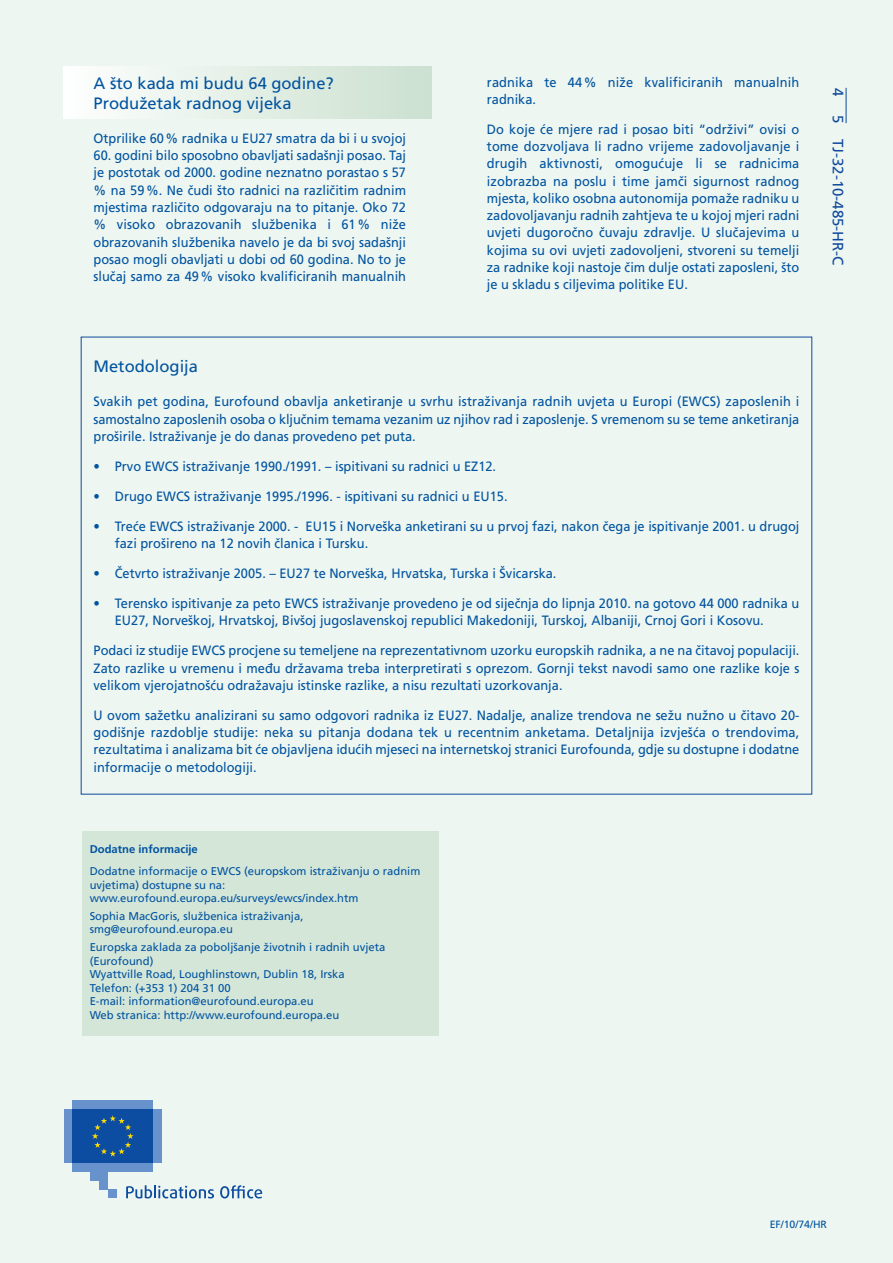
<style>
.page{position:relative;width:893px;height:1263px;background:#edf6f0}
.page>*{position:absolute;margin:0;border:0;box-sizing:border-box;transform-origin:0 0}
.t1{font:16.5px/19.8px "Frutiger LT Com";color:#0153a0}
.t2{font:15px "Frutiger LT Com";color:#0f499d}
.t3{font:13.5px/17.2px "Frutiger LT Com";color:#0153a0;text-align:justify;scale:.95 1}
.t4{font:11.25px/13.5px "Frutiger LT Com";color:#0153a0}
.t5{font:700 11.25px "Frutiger LT Com";color:#0153a0}
.t6{font:10.5px "Frutiger LT Com";color:#0153a0}
</style>
<div class="page">
<div style="left:73px;top:1100px;width:80px;height:9px;background:#6892cc"></div>
<div style="left:73px;top:1163px;width:80px;height:8px;background:#6892cc"></div>
<div style="left:153px;top:1109px;width:9px;height:54px;background:#6892cc"></div>
<div style="left:64px;top:1109px;width:9px;height:54px;background:#6892cc"></div>
<div style="left:91px;top:1163px;width:17px;height:17px;background:#6892cc"></div>
<div style="left:99px;top:1163px;width:9px;height:26px;background:#6892cc"></div>
<div style="left:108px;top:1189px;width:9px;height:9px;background:#6892cc"></div>
<div style="left:73px;top:1109px;width:80px;height:54px;background:#0d4da1"></div>
<svg style="left:92px;top:1115px;width:42px;height:41px"></svg>
<svg style="left:126px;top:1185px;width:88px;height:13px"></svg>
<svg style="left:220px;top:1185px;width:42px;height:13px"></svg>
<div style="left:64px;top:66px;width:368px;height:53px;background:linear-gradient(to right,#fdfefe,#cbe0cf)"></div>
<hr style="left:846px;top:88px;width:1px;height:35px;background:#0f499d">
<div style="left:82px;top:831px;width:357px;height:204px;background:#d4e6d8"></div>
<p class="t1" style="left:94px;top:73px;width:242px">A što kada mi budu 64 godine?<br>Produžetak radnog vijeka</p>
<p class="t3" style="left:94px;top:130px;width:330px">Otprilike 60% radnika u EU27 smatra da bi i u svojoj</p>
<p class="t3" style="left:94px;top:147px;width:330px">60. godini bilo sposobno obavljati sadašnji posao. Taj je postotak od 2000. godine neznatno porastao s 57 % na 59%. Ne čudi što radnici na različitim radnim mjestima različito odgovaraju na to pitanje. Oko 72 % visoko obrazovanih službenika i 61% niže obrazovanih službenika navelo je da bi svoj sadašnji posao mogli obavljati u dobi od 60 godina. No to je slučaj samo za 49% visoko kvalificiranih manualnih</p>
<p class="t3" style="left:487px;top:73px;width:330px">radnika te 44% niže kvalificiranih manualnih radnika.</p>
<p class="t3" style="left:487px;top:121px;width:330px">Do koje će mjere rad i posao biti “održivi” ovisi o tome dozvoljava li radno vrijeme zadovoljavanje i drugih aktivnosti, omogućuje li se radnicima izobrazba na poslu i time jamči sigurnost radnog mjesta, koliko osobna autonomija pomaže radniku u zadovoljavanju radnih zahtjeva te u kojoj mjeri radni uvjeti dugoročno čuvaju zdravlje. U slučajevima u kojima su ovi uvjeti zadovoljeni, stvoreni su temelji za radnike koji nastoje čim dulje ostati zaposleni, što je u skladu s ciljevima politike EU.</p>
<p class="t1" style="left:94px;top:356px;width:106px">Metodologija</p>
<p class="t3" style="left:94px;top:393px;width:744px">Svakih pet godina, Eurofound obavlja anketiranje u svrhu istraživanja radnih uvjeta u Europi (EWCS) zaposlenih i samostalno zaposlenih osoba o ključnim temama vezanim uz njihov rad i zaposlenje. S vremenom su se teme anketiranja proširile. Istraživanje je do danas provedeno pet puta.</p>
<p class="t3" style="left:94px;top:457px;width:425px">• Prvo EWCS istraživanje 1990./1991. – ispitivani su radnici u EZ12.</p>
<p class="t3" style="left:94px;top:487px;width:437px">• Drugo EWCS istraživanje 1995./1996. - ispitivani su radnici u EU15.</p>
<p class="t3" style="left:115px;top:517px;width:722px;text-indent:-21px">• Treće EWCS istraživanje 2000. - EU15 i Norveška anketirani su u prvoj fazi, nakon čega je ispitivanje 2001. u drugoj fazi prošireno na 12 novih članica i Tursku.</p>
<p class="t3" style="left:94px;top:565px;width:489px">• Četvrto istraživanje 2005. – EU27 te Norveška, Hrvatska, Turska i Švicarska.</p>
<p class="t3" style="left:115px;top:595px;width:722px;text-indent:-21px">• Terensko ispitivanje za peto EWCS istraživanje provedeno je od siječnja do lipnja 2010. na gotovo 44 000 radnika u<br>EU27, Norveškoj, Hrvatskoj, Bivšoj jugoslavenskoj republici Makedoniji, Turskoj, Albaniji, Crnoj Gori i Kosovu.</p>
<p class="t3" style="left:94px;top:642px;width:745px">Podaci iz studije EWCS procjene su temeljene na reprezentativnom uzorku europskih radnika, a ne na čitavoj populaciji.<br>Zato razlike u vremenu i među državama treba interpretirati s oprezom. Gornji tekst navodi samo one razlike koje s velikom vjerojatnošću odražavaju istinske razlike, a nisu rezultati uzorkovanja.</p>
<p class="t3" style="left:94px;top:706px;width:744px">U ovom sažetku analizirani su samo odgovori radnika iz EU27. Nadalje, analize trendova ne sežu nužno u čitavo 20- godišnje razdoblje studije: neka su pitanja dodana tek u recentnim anketama. Detaljnija izvješća o trendovima, rezultatima i analizama bit će objavljena idućih mjeseci na internetskoj stranici Eurofounda, gdje su dostupne i dodatne informacije o metodologiji.</p>
<p class="t5" style="left:90px;top:843px;width:110px">Dodatne informacije</p>
<p class="t4" style="left:90px;top:865px;width:332px">Dodatne informacije o EWCS (europskom istraživanju o radnim uvjetima) dostupne su na: www.eurofound.europa.eu/surveys/ewcs/index.htm</p>
<p class="t4" style="left:90px;top:909px;width:215px">Sophia MacGoris, službenica istraživanja, smg@eurofound.europa.eu</p>
<p class="t4" style="left:90px;top:941px;width:297px">Europska zaklada za poboljšanje životnih i radnih uvjeta (Eurofound)<br>Wyattville Road, Loughlinstown, Dublin 18, Irska Telefon: (+353 1) 204 31 00<br>E-mail: information@eurofound.europa.eu<br>Web stranica: http://www.eurofound.europa.eu</p>
<p class="t2" style="left:847px;top:88px;width:10px;rotate:90deg">4</p>
<p class="t2" style="left:847px;top:115px;width:152px;rotate:90deg">5 TJ-32-10-485-HR-C</p>
<p class="t6" style="left:770px;top:1218px;width:59px">EF/10/74/HR</p>
</div>
